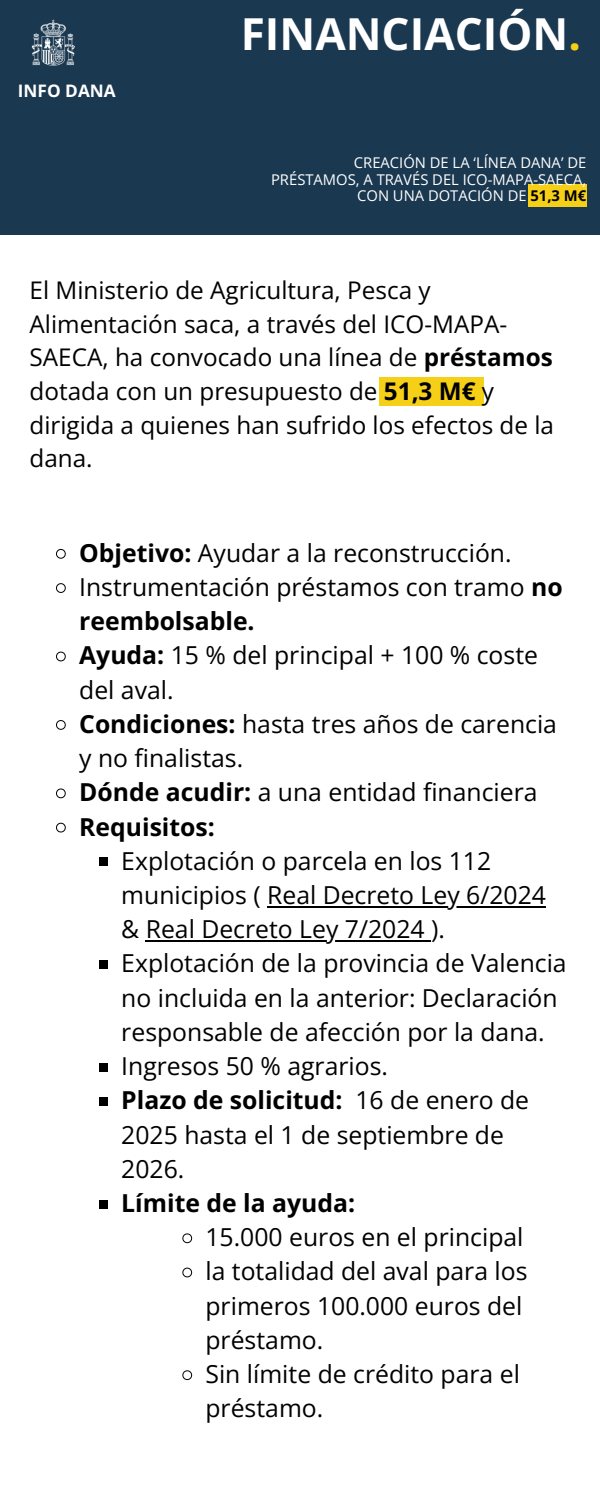
<style>
.page{position:relative;width:600px;height:1500px;background:#fff}
.page>*{position:absolute;margin:0;border:0;box-sizing:border-box;transform-origin:0 0}
.t1{font:700 44.1px "Open Sans";color:#fff}
.t2{font:24.8px/34.2px "Open Sans";color:#000}
.t3{font:700 24.8px "Open Sans";color:#000}
.t4{font:24.3px/33.6px "Open Sans";color:#000}
.t5{font:700 17.2px "Open Sans";color:#fff}
.t6{font:14.8px/16.6px "Open Sans";color:#fff;text-align:right}
.s1{color:#f6d016}
.s2{font-weight:700;color:#000}
.s3{font-weight:700}
</style>
<div class="page">
<div style="left:0;top:0;width:600px;height:234px;background:#1a3850"></div>
<div style="left:529px;top:185px;width:57px;height:22px;background:#f6d016"></div>
<img style="left:31px;top:19px;width:44px;height:47px">
<div style="left:379px;top:377px;width:104px;height:29px;background:#f6d016"></div>
<svg style="left:56px;top:549px;width:10px;height:10px"></svg>
<svg style="left:56px;top:583px;width:10px;height:10px"></svg>
<svg style="left:56px;top:651px;width:10px;height:11px"></svg>
<svg style="left:56px;top:720px;width:10px;height:10px"></svg>
<svg style="left:56px;top:788px;width:10px;height:11px"></svg>
<svg style="left:56px;top:822px;width:10px;height:11px"></svg>
<div style="left:99px;top:857px;width:8px;height:9px;background:#000"></div>
<hr style="left:267px;top:906px;width:279px;height:1px;background:#000">
<hr style="left:146px;top:940px;width:285px;height:2px;background:#000">
<div style="left:99px;top:960px;width:8px;height:9px;background:#000"></div>
<div style="left:99px;top:1063px;width:8px;height:9px;background:#000"></div>
<div style="left:99px;top:1097px;width:8px;height:9px;background:#000"></div>
<div style="left:99px;top:1200px;width:8px;height:8px;background:#000"></div>
<svg style="left:182px;top:1233px;width:11px;height:11px"></svg>
<svg style="left:182px;top:1267px;width:11px;height:11px"></svg>
<svg style="left:182px;top:1370px;width:11px;height:11px"></svg>
<p class="t5" style="left:18px;top:78px;width:99px">INFO DANA</p>
<h3 class="t1" style="left:241px;top:3px;width:342px">FINANCIACIÓN<span class="s1">.</span></h3>
<h1 class="t6" style="left:271px;top:154px;width:317px">CREACIÓN DE LA ‘LÍNEA DANA’ DE<br>PRÉSTAMOS, A TRAVÉS DEL ICO-MAPA-SAECA,<br>CON UNA DOTACIÓN DE <span class="s2">51,3 M€</span></h1>
<p class="t4" style="left:30px;top:273px;width:526px">El Ministerio de Agricultura, Pesca y Alimentación saca, a través del ICO-MAPA-SAECA, ha convocado una línea de <span class="s3">préstamos </span>dotada con un presupuesto de <span class="s3">51,3 M€</span> y dirigida a quienes han sufrido los efectos de la dana.</p>
<p class="t2" style="left:79px;top:535px;width:434px"><span class="s3">Objetivo:</span> Ayudar a la reconstrucción.</p>
<h2 class="t2" style="left:79px;top:569px;width:485px">Instrumentación préstamos con tramo <span class="s3">no reembolsable.</span></h2>
<p class="t2" style="left:79px;top:638px;width:460px"><span class="s3">Ayuda:</span> 15 % del principal + 100 % coste del aval.</p>
<p class="t2" style="left:79px;top:706px;width:479px"><span class="s3">Condiciones:</span> hasta tres años de carencia y no finalistas.</p>
<p class="t2" style="left:79px;top:775px;width:460px"><span class="s3">Dónde acudir:</span> a una entidad financiera</p>
<p class="t3" style="left:79px;top:809px;width:137px">Requisitos:</p>
<p class="t2" style="left:121px;top:843px;width:426px">Explotación o parcela en los 112 municipios ( Real Decreto Ley 6/2024</p>
<p class="t2" style="left:121px;top:911px;width:325px">&amp; Real Decreto Ley 7/2024 ).</p>
<p class="t2" style="left:121px;top:946px;width:447px">Explotación de la provincia de Valencia no incluida en la anterior: Declaración responsable de afección por la dana.<br>Ingresos 50 % agrarios.</p>
<p class="t2" style="left:121px;top:1083px;width:409px"><span class="s3">Plazo de solicitud:</span> 16 de enero de<br>2025 hasta el 1 de septiembre de</p>
<p class="t2" style="left:121px;top:1151px;width:65px">2026.</p>
<p class="t3" style="left:121px;top:1185px;width:235px">Límite de la ayuda:</p>
<p class="t2" style="left:205px;top:1219px;width:319px">15.000 euros en el principal</p>
<p class="t2" style="left:205px;top:1254px;width:324px">la totalidad del aval para los</p>
<p class="t2" style="left:205px;top:1288px;width:318px">primeros 100.000 euros del préstamo.<br>Sin límite de crédito para el</p>
<p class="t2" style="left:205px;top:1391px;width:119px">préstamo.</p>
</div>
